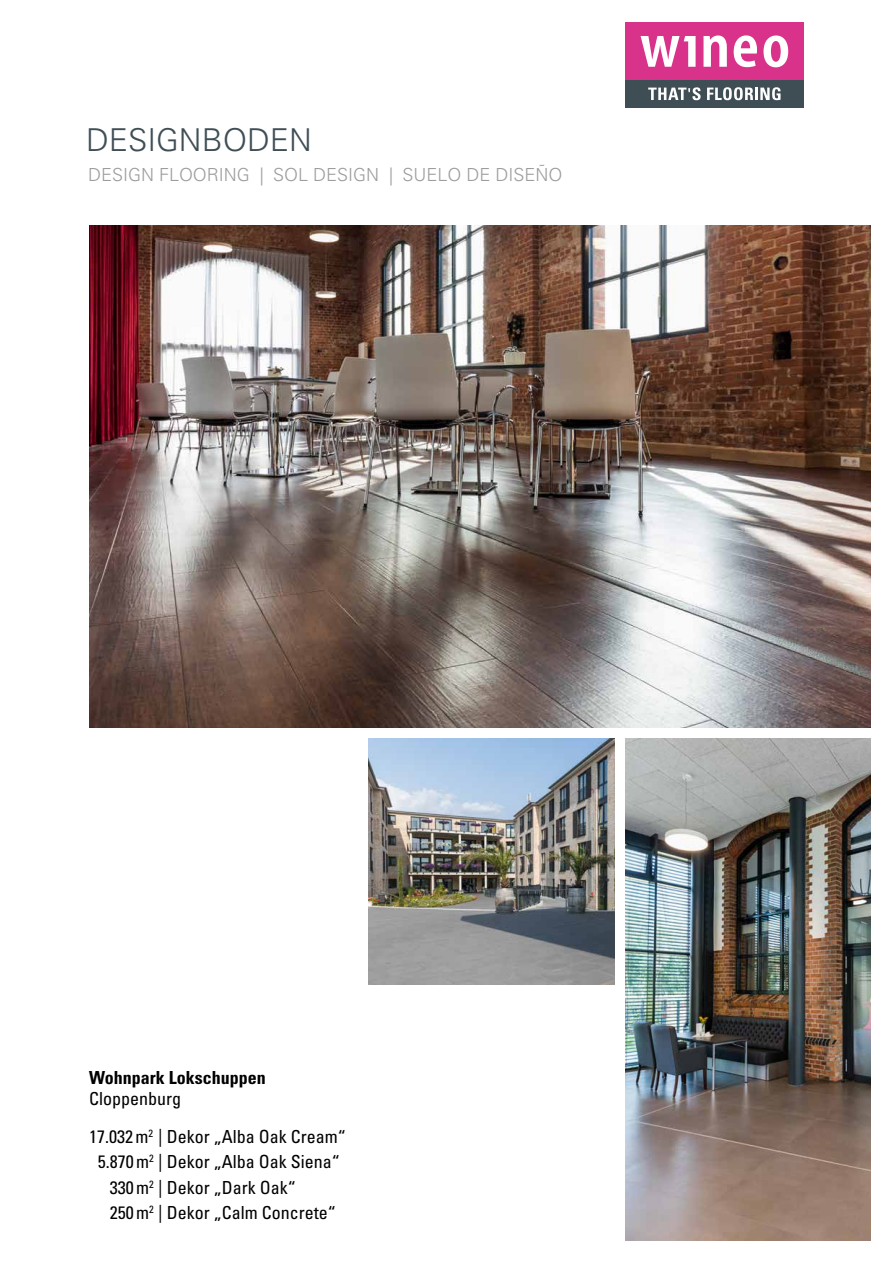
<style>
.page{position:relative;width:893px;height:1263px;background:#fff}
.page>*{position:absolute;margin:0;border:0;box-sizing:border-box;transform-origin:0 0}
.t1{font:300 31.5px "Univers LTCYR 45";color:#3f4e55}
.t2{font:condensed 18px/25.2px "Univers LTCYR 57";color:#000}
.t3{font:300 18px "Univers LTCYR 45";color:#9d9d9c}
.t4{font:18px "Univers LTCYR 67 Bold Cond";color:#000}
</style>
<div class="page">
<img style="left:89px;top:225px;width:782px;height:502px">
<img style="left:368px;top:738px;width:246px;height:246px">
<img style="left:625px;top:738px;width:246px;height:503px">
<div style="left:625px;top:22px;width:179px;height:58px;background:#d9328a"></div>
<div style="left:625px;top:80px;width:179px;height:28px;background:#3f4e55"></div>
<svg style="left:734px;top:35px;width:23px;height:32px"></svg>
<svg style="left:763px;top:35px;width:25px;height:32px"></svg>
<svg style="left:641px;top:36px;width:55px;height:31px"></svg>
<svg style="left:703px;top:35px;width:24px;height:32px"></svg>
<svg style="left:707px;top:87px;width:73px;height:13px"></svg>
<svg style="left:648px;top:87px;width:53px;height:13px"></svg>
<h1 class="t1" style="left:86px;top:119px;width:227px">DESIGNBODEN</h1>
<p class="t3" style="left:88px;top:162px;width:476px">DESIGN FLOORING | SOL DESIGN | SUELO DE DISEÑO</p>
<p class="t4" style="left:89px;top:1067px;width:178px">Wohnpark Lokschuppen</p>
<p class="t2" style="left:89px;top:1079px;width:258px;line-height:38px">Cloppenburg<br>17.032m<sup>2</sup> | Dekor „Alba Oak Cream“</p>
<p class="t2" style="left:110px;top:1149px;width:231px;text-indent:-12px">5.870m<sup>2</sup> | Dekor „Alba Oak Siena“<br>330m<sup>2</sup> | Dekor „Dark Oak“<br>250m<sup>2</sup> | Dekor „Calm Concrete“</p>
</div>
